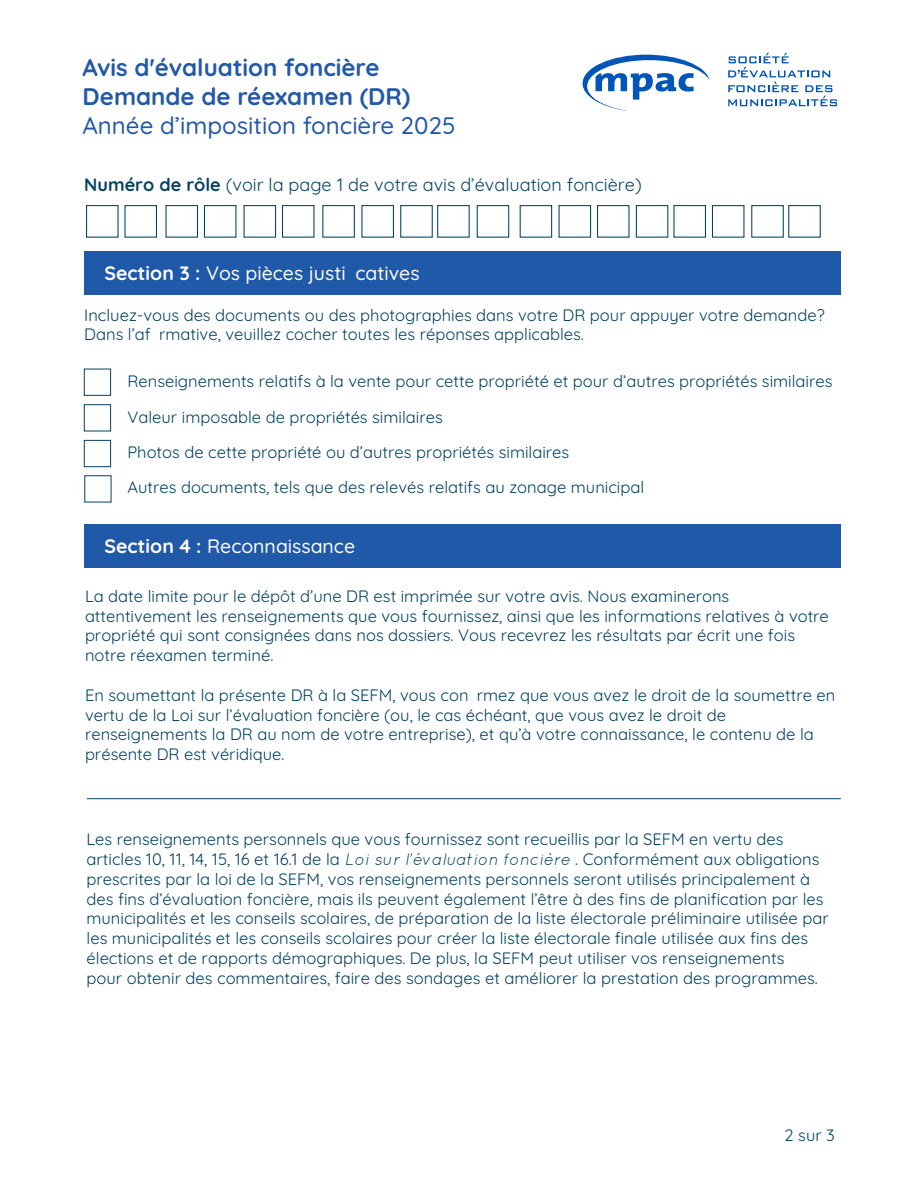
<style>
.page{position:relative;width:918px;height:1188px;background:#fff}
.page>*{position:absolute;margin:0;border:0;box-sizing:border-box;transform-origin:0 0}
.t1{font:700 24px/28.8px "Quicksand";color:#2259a8}
.t2{font:500 24px "Quicksand";color:#2259a8}
.t3{font:500 19.5px "Quicksand";color:#fff}
.t4{font:18px "Quicksand";color:#074361}
.t5{font:16.5px/19.8px "Quicksand";color:#034260}
.s1{font-weight:700}
.s2{font-style:italic}
</style>
<div class="page">
<div style="left:86px;top:205px;width:33px;height:33px;border:1px solid #034260"></div>
<div style="left:124px;top:205px;width:33px;height:33px;border:1px solid #034260"></div>
<div style="left:165px;top:205px;width:33px;height:33px;border:1px solid #034260"></div>
<div style="left:204px;top:205px;width:32px;height:33px;border:1px solid #034260"></div>
<div style="left:244px;top:205px;width:32px;height:33px;border:1px solid #034260"></div>
<div style="left:282px;top:205px;width:33px;height:33px;border:1px solid #034260"></div>
<div style="left:322px;top:205px;width:33px;height:33px;border:1px solid #034260"></div>
<div style="left:361px;top:205px;width:33px;height:33px;border:1px solid #034260"></div>
<div style="left:400px;top:205px;width:33px;height:33px;border:1px solid #034260"></div>
<div style="left:437px;top:205px;width:33px;height:33px;border:1px solid #034260"></div>
<div style="left:477px;top:205px;width:32px;height:33px;border:1px solid #034260"></div>
<div style="left:520px;top:205px;width:32px;height:33px;border:1px solid #034260"></div>
<div style="left:559px;top:205px;width:32px;height:33px;border:1px solid #034260"></div>
<div style="left:597px;top:205px;width:33px;height:33px;border:1px solid #034260"></div>
<div style="left:636px;top:205px;width:32px;height:33px;border:1px solid #034260"></div>
<div style="left:673px;top:205px;width:33px;height:33px;border:1px solid #034260"></div>
<div style="left:712px;top:205px;width:32px;height:33px;border:1px solid #034260"></div>
<div style="left:751px;top:205px;width:33px;height:33px;border:1px solid #034260"></div>
<div style="left:788px;top:205px;width:33px;height:33px;border:1px solid #034260"></div>
<svg style="left:583px;top:55px;width:127px;height:56px"></svg>
<svg style="left:728px;top:53px;width:109px;height:53px"></svg>
<div style="left:84px;top:251px;width:757px;height:44px;background:#2059a8"></div>
<div style="left:84px;top:369px;width:27px;height:27px;border:1px solid #034260"></div>
<div style="left:84px;top:404px;width:27px;height:27px;border:1px solid #034260"></div>
<div style="left:84px;top:440px;width:27px;height:27px;border:1px solid #034260"></div>
<div style="left:84px;top:524px;width:757px;height:44px;background:#2059a8"></div>
<hr style="left:87px;top:798px;width:754px;height:1px;background:#034260">
<h1 class="t1" style="left:82px;top:51px;width:329px">Avis d'évaluation foncière<br>Demande de réexamen (DR)</h1>
<h1 class="t2" style="left:82px;top:107px;width:374px">Année d’imposition foncière 2025</h1>
<p class="t4" style="left:84px;top:171px;width:559px"><span class="s1">Numéro de rôle</span> (voir la page 1 de votre avis d’évaluation foncière)</p>
<p class="t3" style="left:104px;top:258px;width:317px"><span class="s1">Section 3 :</span> Vos pièces justi catives</p>
<p class="t5" style="left:84px;top:303px;width:742px">Incluez-vous des documents ou des photographies dans votre DR pour appuyer votre demande?<br>Dans l’af rmative, veuillez cocher toutes les réponses applicables.</p>
<p class="t5" style="left:127px;top:362px;width:707px;line-height:35.2px">Renseignements relatifs à la vente pour cette propriété et pour d’autres propriétés similaires Valeur imposable de propriétés similaires<br>Photos de cette propriété ou d’autres propriétés similaires<br>Autres documents, tels que des relevés relatifs au zonage municipal</p>
<p class="t3" style="left:104px;top:531px;width:252px"><span class="s1">Section 4 :</span> Reconnaissance</p>
<p class="t5" style="left:85px;top:584px;width:745px">La date limite pour le dépôt d’une DR est imprimée sur votre avis. Nous examinerons attentivement les renseignements que vous fournissez, ainsi que les informations relatives à votre propriété qui sont consignées dans nos dossiers. Vous recevrez les résultats par écrit une fois notre réexamen terminé.</p>
<p class="t5" style="left:85px;top:683px;width:752px">En soumettant la présente DR à la SEFM, vous con rmez que vous avez le droit de la soumettre en vertu de la Loi sur l’évaluation foncière (ou, le cas échéant, que vous avez le droit de renseignements la DR au nom de votre entreprise), et qu’à votre connaissance, le contenu de la présente DR est véridique.</p>
<p class="t5" style="left:87px;top:828px;width:744px">Les renseignements personnels que vous fournissez sont recueillis par la SEFM en vertu des articles 10, 11, 14, 15, 16 et 16.1 de la <span class="s2">Loi sur l’évaluation foncière</span> . Conformément aux obligations prescrites par la loi de la SEFM, vos renseignements personnels seront utilisés principalement à des fins d’évaluation foncière, mais ils peuvent également l’être à des fins de planification par les municipalités et les conseils scolaires, de préparation de la liste électorale préliminaire utilisée par les municipalités et les conseils scolaires pour créer la liste électorale finale utilisée aux fins des élections et de rapports démographiques. De plus, la SEFM peut utiliser vos renseignements<br>pour obtenir des commentaires, faire des sondages et améliorer la prestation des programmes.</p>
<p class="t5" style="left:785px;top:1123px;width:52px">2 sur 3</p>
</div>
